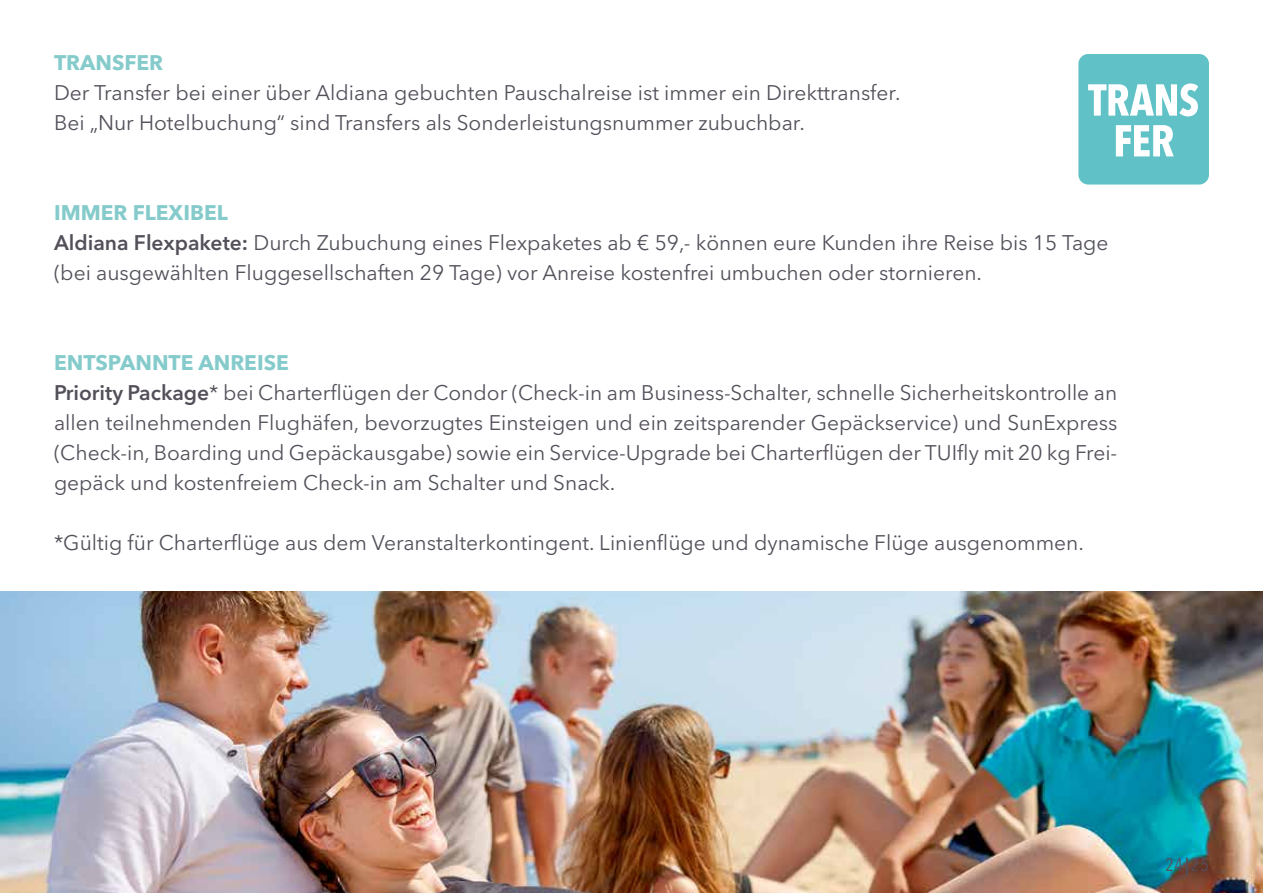
<style>
.page{position:relative;width:1263px;height:893px;background:#fff}
.page>*{position:absolute;margin:0;border:0;box-sizing:border-box;transform-origin:0 0}
.t1{font:21px/30px "Avenir Next LT Pro";color:#54505a}
.t2{font:700 21px "Avenir Next LT Pro";color:#85cbcb}
.t3{font:condensed 18px "Avenir Next LT Pro";color:#54505a}
.s1{font-weight:700;color:#85cbcb}
.s2{font-weight:600}
.s3{font-weight:600;font-stretch:normal}
</style>
<div class="page">
<img style="left:0;top:591px;width:1263px;height:302px">
<div style="left:1078px;top:54px;width:131px;height:131px;background:#60c2c7;border-radius:10px"></div>
<svg style="left:1116px;top:125px;width:58px;height:31px"></svg>
<svg style="left:1088px;top:83px;width:110px;height:33px"></svg>
<p class="t2" style="left:54px;top:50px;width:111px">TRANSFER</p>
<p class="t1" style="left:54px;top:78px;width:848px">Der Transfer bei einer über Aldiana gebuchten Pauschalreise ist immer ein Direkttransfer.<br>Bei „Nur Hotelbuchung“ sind Transfers als Sonderleistungsnummer zubuchbar.</p>
<p class="t1" style="left:54px;top:198px;width:1056px"><span class="s1">IMMER FLEXIBEL<br></span><span class="s2">Aldiana Flexpakete:</span> Durch Zubuchung eines Flexpaketes ab € 59,- können eure Kunden ihre Reise bis 15 Tage (bei ausgewählten Fluggesellschaften 29 Tage) vor Anreise kostenfrei umbuchen oder stornieren.</p>
<p class="t1" style="left:54px;top:348px;width:1065px"><span class="s1">ENTSPANNTE ANREISE<br></span><span class="s2">Priority Package</span>* bei Charterflügen der Condor (Check-in am Business-Schalter, schnelle Sicherheitskontrolle an allen teilnehmenden Flughäfen, bevorzugtes Einsteigen und ein zeitsparender Gepäckservice) und SunExpress (Check-in, Boarding und Gepäckausgabe) sowie ein Service-Upgrade bei Charterflügen der TUIfly mit 20 kg Frei&shy;gepäck und kostenfreiem Check-in am Schalter und Snack.</p>
<p class="t1" style="left:54px;top:528px;width:1031px">*Gültig für Charterflüge aus dem Veranstalterkontingent. Linienflüge und dynamische Flüge ausgenommen.</p>
<p class="t3" style="left:1165px;top:853px;width:45px">24<span class="s3">|</span>25</p>
</div>
